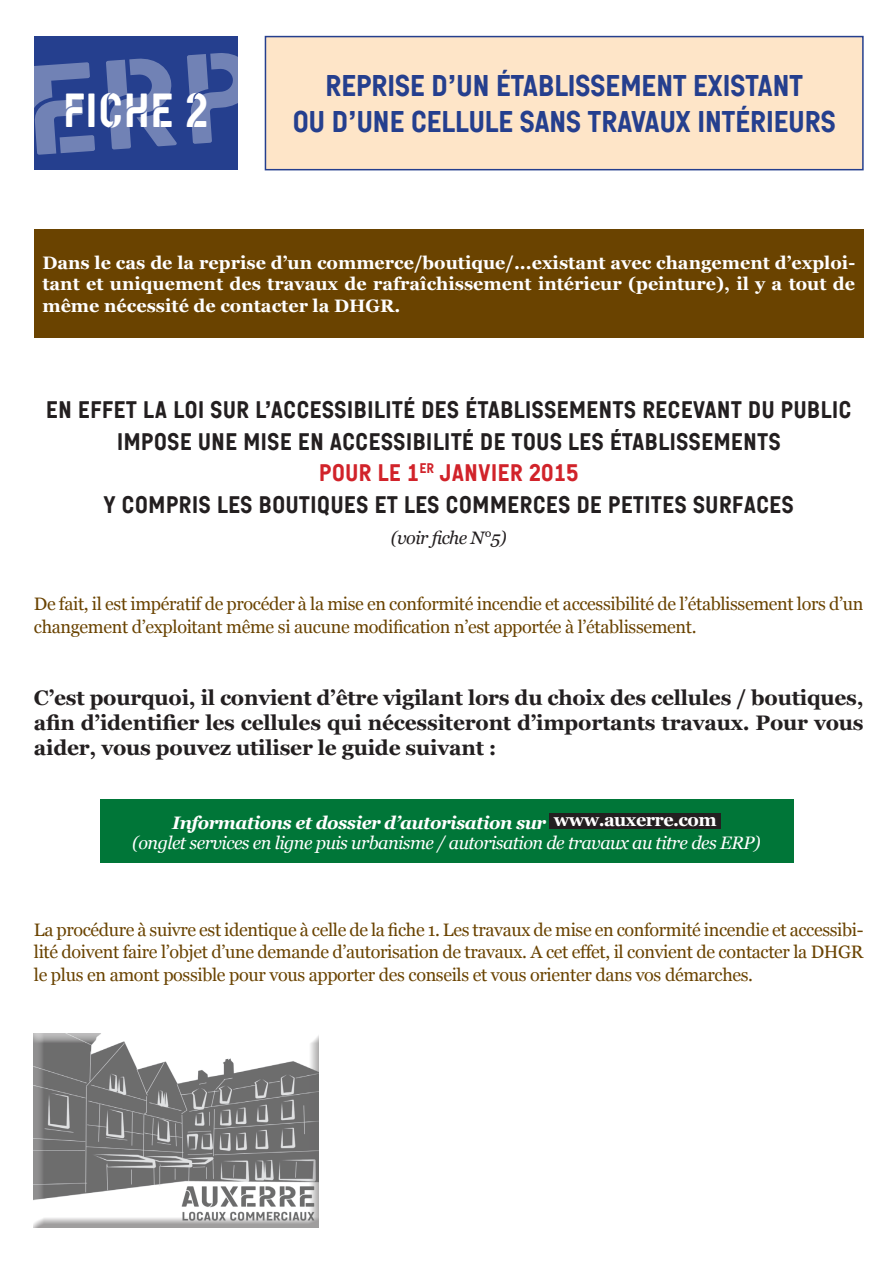
<style>
.page{position:relative;width:893px;height:1263px;background:#fff}
.page>*{position:absolute;margin:0;border:0;box-sizing:border-box;transform-origin:0 0}
.t1{font:47.85px "Auxerrestencil";color:#fff;scale:.96 1}
.t2{font:30px/36px "Auxerrenormal";letter-spacing:-.02em;color:#253f8e;text-align:center}
.t3{font:24px/31.5px "Auxerrenormal";color:#231f20;text-align:center}
.t4{font:700 21px/25.2px "Georgia";letter-spacing:-.01em;color:#231f20;text-align:justify}
.t5{font:18px/22.5px "Georgia";letter-spacing:-.02em;color:#6a4300}
.t6{font:700 18px/21.6px "Georgia";color:#fff;text-align:justify}
.t7{font:italic 18px/19.5px "Georgia";letter-spacing:-.03em;color:#fff;text-align:center}
.t8{font:italic 18px "Georgia";letter-spacing:-.03em;color:#231f20}
.s1{color:#d1232a}
.s2{font-weight:700}
</style>
<div class="page">
<div style="left:34px;top:37px;width:203px;height:133px;background:#253f8e"></div>
<div style="left:265px;top:37px;width:598px;height:133px;background:#fee5c8"></div>
<div style="left:265px;top:36px;width:599px;height:134px;border:2px solid #253f8e"></div>
<div style="left:100px;top:799px;width:693px;height:63px;background:#007638"></div>
<div style="left:550px;top:813px;width:171px;height:16px;background:#231f20"></div>
<div style="left:34px;top:229px;width:830px;height:109px;background:#6a4300"></div>
<div style="left:33px;top:1034px;width:287px;height:195px;background:#231f20;opacity:.75"></div>
<svg style="left:237px;top:51px;width:1px;height:104px"></svg>
<h1 class="t1" style="left:63px;top:85px;width:153px">fiche 2</h1>
<h2 class="t2" style="left:292px;top:68px;width:545px">REPRISE D’UN ÉTABLISSEMENT EXISTANT<br>OU D’UNE CELLULE SANS TRAVAUX INTÉRIEURS</h2>
<p class="t6" style="left:42px;top:252px;width:814px">Dans le cas de la reprise d’un commerce/boutique/...existant avec changement d’exploi&shy;tant et uniquement des travaux de rafraîchissement intérieur (peinture), il y a tout de même nécessité de contacter la DHGR.</p>
<h3 class="t3" style="left:46px;top:395px;width:807px">EN EFFET LA LOI SUR L’ACCESSIBILITÉ DES ÉTABLISSEMENTS RECEVANT DU PUBLIC IMPOSE UNE MISE EN ACCESSIBILITÉ DE TOUS LES ÉTABLISSEMENTS<br><span class="s1">POUR LE 1</span><sup>ER</sup> <span class="s1">JANVIER 2015<br></span>Y COMPRIS LES BOUTIQUES ET LES COMMERCES DE PETITES SURFACES</h3>
<p class="t8" style="left:391px;top:527px;width:117px">(voir fiche N°5)</p>
<p class="t5" style="left:34px;top:593px;width:831px">De fait, il est impératif de procéder à la mise en conformité incendie et accessibilité de l’établissement lors d’un changement d’exploitant même si aucune modification n’est apportée à l’établissement.</p>
<p class="t4" style="left:34px;top:685px;width:831px">C’est pourquoi, il convient d’être vigilant lors du choix des cellules / boutiques, afin d’identifier les cellules qui nécessiteront d’importants travaux. Pour vous aider, vous pouvez utiliser le guide suivant :</p>
<p class="t7" style="left:132px;top:813px;width:630px"><span class="s2">Informations et dossier d’autorisation sur</span> <sup>www.auxerre.com<br></sup>(onglet services en ligne puis urbanisme / autorisation de travaux au titre des ERP)</p>
<p class="t5" style="left:34px;top:919px;width:831px;text-align:justify">La procédure à suivre est identique à celle de la fiche 1. Les travaux de mise en conformité incendie et accessibi&shy;lité doivent faire l’objet d’une demande d’autorisation de travaux. A cet effet, il convient de contacter la DHGR le plus en amont possible pour vous apporter des conseils et vous orienter dans vos démarches.</p>
</div>
